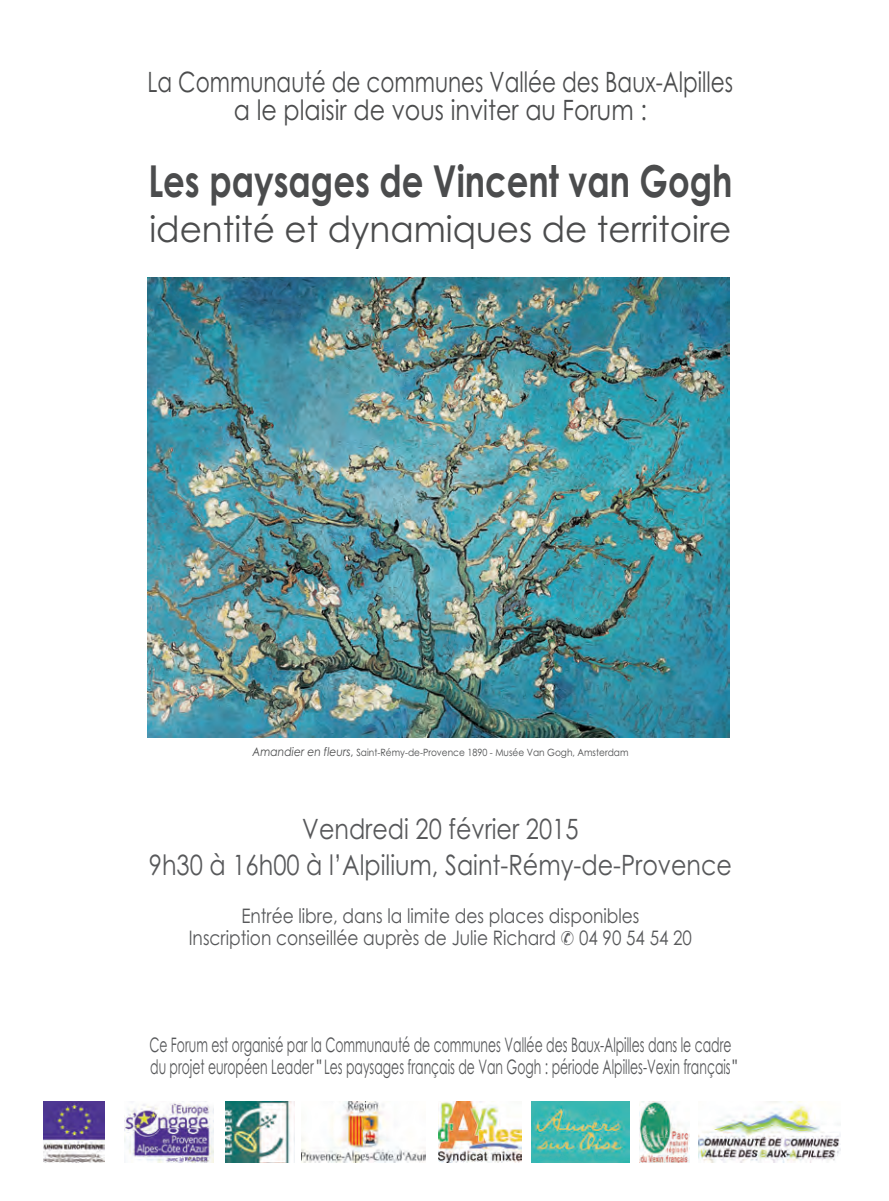
<style>
.page{position:relative;width:889px;height:1201px;background:#fff}
.page>*{position:absolute;margin:0;border:0;box-sizing:border-box;transform-origin:0 0}
.t1{font:700 44px "Century Gothic";color:#4b4c4d;scale:.77 1}
.t2{font:36px "Century Gothic";color:#4b4c4d;scale:.95 1}
.t3{font:28px/28.4px "Century Gothic";color:#4b4c4d;text-align:center;scale:.77 1}
.t4{font:28px/36.2px "Century Gothic";color:#57585a;text-align:center;scale:.85 1}
.t5{font:20px/22.6px "Century Gothic";color:#57585a;scale:.62 1}
.t6{font:20px/22.6px "Century Gothic";color:#57585a;text-align:center;scale:.85 1}
.t7{font:16px "Helvetica";color:#57585a}
.t8{font:10px "Century Gothic";color:#4b4c4d;scale:.9 1}
.s1{font-style:italic;font-size:12px}
.s2{font-size:12px}
</style>
<div class="page">
<img style="left:148px;top:277px;width:581px;height:460px">
<img style="left:698px;top:1101px;width:142px;height:61px">
<img style="left:438px;top:1101px;width:84px;height:61px">
<img style="left:531px;top:1101px;width:99px;height:61px">
<img style="left:43px;top:1101px;width:61px;height:61px">
<img style="left:125px;top:1101px;width:88px;height:61px">
<img style="left:225px;top:1101px;width:69px;height:61px">
<img style="left:640px;top:1101px;width:50px;height:61px">
<img style="left:301px;top:1101px;width:124px;height:61px">
<h3 class="t3" style="left:148px;top:70px;width:762px">La Communauté de communes Vallée des Baux-Alpilles a le plaisir de vous inviter au Forum :</h3>
<h1 class="t1" style="left:148px;top:165px;width:760px">Les paysages de Vincent van Gogh</h1>
<h2 class="t2" style="left:149px;top:217px;width:614px">identité et dynamiques de territoire</h2>
<p class="t8" style="left:252px;top:749px;width:419px"><span class="s1">Amandier en fleurs</span><span class="s2">,</span> Saint-Rémy-de-Provence 1890 - Musée Van Gogh, Amsterdam</p>
<h3 class="t4" style="left:149px;top:813px;width:687px">Vendredi 20 février 2015<br>9h30 à 16h00 à l’Alpilium, Saint-Rémy-de-Provence</h3>
<p class="t6" style="left:189px;top:906px;width:594px">Entrée libre, dans la limite des places disponibles<br>Inscription conseillée auprès de Julie Richard 04 90 54 54 20</p>
<p class="t5" style="left:149px;top:1035px;width:941px">Ce Forum est organisé par la Communauté de communes Vallée des Baux-Alpilles dans le cadre du projet européen Leader Les paysages français de Van Gogh : période Alpilles-Vexin français</p>
<p class="t7" style="left:316px;top:1055px;width:7px">"</p>
<p class="t7" style="left:732px;top:1055px;width:7px">"</p>
</div>
